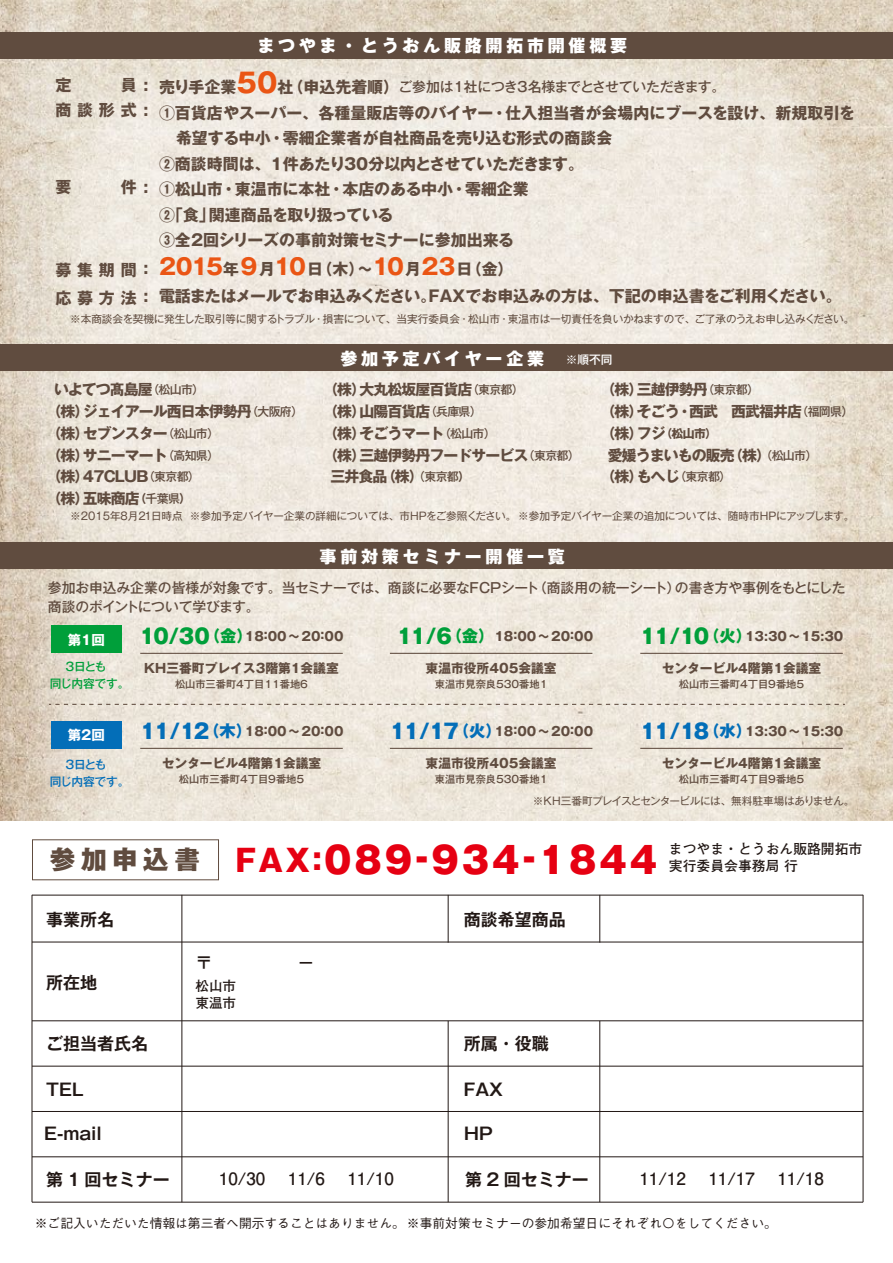
<style>
.page{position:relative;width:893px;height:1263px;background:#fff}
.page>*{position:absolute;margin:0;border:0;box-sizing:border-box;transform-origin:0 0}
.t1{font:800 36.15px "Gothic MB101 Pro";letter-spacing:.08em;color:#e60012}
.t2{font:800 25.5px "Gothic MB101 Pro";letter-spacing:.22em;color:#604c3f}
.t3{font:800 20.4px "Gothic MB101 Pro";letter-spacing:-.08em;color:#036eb8}
.t4{font:800 20.4px "Gothic MB101 Pro";letter-spacing:-.08em;color:#009f3a}
.t5{font:700 16.95px "Gothic MB101 Pro De";color:#221815}
.t6{font:800 16.95px "Gothic MB101 Pro";letter-spacing:.22em;color:#fff}
.t7{font:700 16.95px "Futo Go B101 Pro";color:#221815}
.t8{font:700 15.9px/25.5px "Gothic MB101 Pro";color:#604c3f}
.t9{font:700 15.9px "Gothic MB101 Pro";letter-spacing:-.035em;color:#604c3f}
.t10{font:700 15.9px/28.7px "Gothic MB101 Pro";letter-spacing:.365em;color:#604c3f}
.t11{font:700 14.85px "Gothic MB101 Pro";letter-spacing:-.06em;color:#604c3f}
.t12{font:500 13.8px/19.2px "Gothic MB101 Pro";letter-spacing:-.015em;color:#604c3f}
.t13{font:500 13.8px "Gothic MB101 Pro";letter-spacing:-.065em;color:#604c3f}
.t14{font:700 13.8px "Futo Go B101 Pro";color:#221815}
.t15{font:700 13.65px/17px "Futo Go B101 Pro";color:#221815}
.t16{font:700 13.35px "Gothic MB101 Pro";color:#fff}
.t17{font:700 12.75px "Gothic MB101 Pro";color:#604c3f}
.t18{font:500 12.75px "Gothic BBB Pro";color:#221815}
.t19{font:700 12.6px "Gothic MB101 Pro";color:#604c3f}
.t20{font:500 11.7px/17px "Gothic MB101 Pro";letter-spacing:-.035em;color:#009f3a}
.t21{font:500 11.7px/17px "Gothic MB101 Pro";letter-spacing:-.035em;color:#036eb8}
.t22{font:500 11.7px "Gothic MB101 Pro";color:#fff}
.t23{font:10.65px "Gothic MB101 Pro";letter-spacing:-.02em;color:#604c3f}
.t24{font:10.65px "Gothic MB101 Pro";letter-spacing:-.045em;color:#604c3f}
.t25{font:500 10.2px "Gothic MB101 Pro";color:#604c3f}
.s1{font-weight:700;font-size:15.9px}
.s2{font-weight:700;font-size:27.15px;color:#ea5514}
.s3{font-size:22.35px;color:#ea5514}
.s4{font-weight:500;font-size:11.85px}
.s5{font-size:11.85px}
.s6{font-size:16.35px}
.s7{font-size:30.15px}
</style>
<div class="page">
<img style="left:0;top:0;width:893px;height:821px">
<div style="left:0;top:344px;width:893px;height:27px;background:#604c3f"></div>
<div style="left:0;top:32px;width:893px;height:26px;background:#604c3f"></div>
<div style="left:0;top:542px;width:893px;height:27px;background:#604c3f"></div>
<hr style="left:32px;top:895px;width:831px;height:1px;background:#221815">
<hr style="left:32px;top:942px;width:831px;height:1px;background:#221815">
<hr style="left:32px;top:1202px;width:831px;height:1px;background:#221815">
<div style="left:32px;top:839px;width:187px;height:41px;border:1px solid #604c3f"></div>
<hr style="left:140px;top:653px;width:203px;height:1px;background:#604c3f">
<svg style="left:49px;top:704px;width:796px;height:1px"></svg>
<hr style="left:390px;top:653px;width:202px;height:1px;background:#604c3f">
<hr style="left:640px;top:653px;width:203px;height:1px;background:#604c3f">
<hr style="left:140px;top:748px;width:203px;height:1px;background:#604c3f">
<hr style="left:390px;top:748px;width:202px;height:1px;background:#604c3f">
<hr style="left:640px;top:748px;width:203px;height:1px;background:#604c3f">
<hr style="left:32px;top:1020px;width:831px;height:1px;background:#221815">
<hr style="left:32px;top:1066px;width:831px;height:1px;background:#221815">
<hr style="left:32px;top:1111px;width:831px;height:1px;background:#221815">
<hr style="left:32px;top:1156px;width:831px;height:1px;background:#221815">
<div style="left:51px;top:626px;width:71px;height:26px;background:#009f3a"></div>
<div style="left:51px;top:721px;width:71px;height:27px;background:#036eb8"></div>
<hr style="left:32px;top:895px;width:1px;height:307px;background:#221815">
<hr style="left:448px;top:895px;width:1px;height:47px;background:#221815">
<hr style="left:600px;top:895px;width:1px;height:47px;background:#221815">
<hr style="left:448px;top:1021px;width:1px;height:181px;background:#221815">
<hr style="left:600px;top:1021px;width:1px;height:181px;background:#221815">
<hr style="left:182px;top:895px;width:1px;height:307px;background:#221815">
<hr style="left:863px;top:895px;width:1px;height:307px;background:#221815">
<p class="t8" style="left:55px;top:70px;width:17px">定</p>
<p class="t8" style="left:55px;top:70px;width:95px;text-align:right">員 :<br>商談形式:</p>
<p class="t8" style="left:55px;top:172px;width:17px">要</p>
<p class="t8" style="left:121px;top:172px;width:29px">件 :</p>
<p class="t10" style="left:55px;top:253px;width:83px">募集期間応募方法</p>
<p class="t8" style="left:143px;top:251px;width:7px;line-height:28.7px">: :</p>
<p class="t6" style="left:257px;top:32px;width:371px">まつやま・とうおん販路開拓市開催概要</p>
<p class="t13" style="left:159px;top:75px;width:568px"><span class="s1">売り手企業</span><span class="s2">５０</span><span class="s1">社（申込先着順）</span>ご参加は１社につき３名様までとさせていただきます。</p>
<p class="t8" style="left:159px;top:98px;width:697px">①百貨店やスーパー、各種量販店等のバイヤー・仕入担当者が会場内にブースを設け、新規取引を</p>
<p class="t8" style="left:176px;top:124px;width:438px">希望する中小・零細企業者が自社商品を売り込む形式の商談会</p>
<p class="t8" style="left:159px;top:149px;width:427px">②商談時間は、1件あたり30分以内とさせていただきます。</p>
<p class="t8" style="left:159px;top:175px;width:371px">①松山市・東温市に本社・本店のある中小・零細企業</p>
<p class="t9" style="left:159px;top:202px;width:236px">②「食」関連商品を取り扱っている</p>
<p class="t8" style="left:159px;top:226px;width:357px">③全２回シリーズの事前対策セミナーに参加出来る</p>
<p class="t8" style="left:159px;top:254px;width:684px;line-height:26.5px"><span class="s3">2015</span>年<span class="s3">９</span>月<span class="s3">１０</span>日（木）～<span class="s3">１０</span>月<span class="s3">２３</span>日（金）<br>電話またはメールでお申込みください。ＦＡＸでお申込みの方は、下記の申込書をご利用ください。</p>
<p class="t23" style="left:70px;top:310px;width:786px">※本商談会を契機に発生した取引等に関するトラブル・損害について、当実行委員会・松山市・東温市は一切責任を負いかねますので、ご了承のうえお申し込みください。</p>
<p class="t6" style="left:340px;top:344px;width:205px">参加予定バイヤー企業</p>
<p class="t22" style="left:566px;top:350px;width:48px">※順不同</p>
<p class="t11" style="left:54px;top:377px;width:152px">いよてつ髙島屋<span class="s4">（松山市）</span></p>
<p class="t11" style="left:323px;top:377px;width:202px">（株）大丸松坂屋百貨店<span class="s4">（東京都）</span></p>
<p class="t11" style="left:600px;top:377px;width:160px">（株）三越伊勢丹<span class="s4">（東京都）</span></p>
<p class="t11" style="left:47px;top:399px;width:258px">（株）ジェイアール西日本伊勢丹<span class="s4">（大阪府）</span></p>
<p class="t11" style="left:323px;top:399px;width:160px">（株）山陽百貨店<span class="s4">（兵庫県）</span></p>
<p class="t11" style="left:600px;top:399px;width:254px">（株）そごう・西武　西武福井店<span class="s4">（福岡県）</span></p>
<p class="t11" style="left:47px;top:421px;width:174px">（株）セブンスター<span class="s4">（松山市）</span></p>
<p class="t11" style="left:323px;top:421px;width:174px">（株）そごうマート<span class="s4">（松山市）</span></p>
<p class="t11" style="left:600px;top:421px;width:118px">（株）フジ<span class="s5">（松山市）</span></p>
<p class="t11" style="left:47px;top:443px;width:174px">（株）サニーマート<span class="s4">（高知県）</span></p>
<p class="t11" style="left:323px;top:443px;width:258px">（株）三越伊勢丹フードサービス<span class="s4">（東京都）</span></p>
<p class="t11" style="left:608px;top:443px;width:211px">愛媛うまいもの販売（株）<span class="s4">（松山市）</span></p>
<p class="t11" style="left:47px;top:464px;width:155px">（株）47CLUB<span class="s4">（東京都）</span></p>
<p class="t11" style="left:331px;top:464px;width:141px">三井食品（株）<span class="s4">（東京都</span><span class="s5">）</span></p>
<p class="t11" style="left:600px;top:464px;width:132px">（株）もへじ<span class="s4">（東京都）</span></p>
<p class="t11" style="left:47px;top:486px;width:146px">（株）五味商店<span class="s5">（</span><span class="s4">千葉県</span><span class="s5">）</span></p>
<p class="t23" style="left:70px;top:507px;width:786px">※2015年8月21日時点 ※参加予定バイヤー企業の詳細については、市HPをご参照ください。 ※参加予定バイヤー企業の追加については、随時市HPにアップします。</p>
<p class="t6" style="left:320px;top:542px;width:247px">事前対策セミナー開催一覧</p>
<p class="t12" style="left:48px;top:576px;width:799px">参加お申込み企業の皆様が対象です。当セミナーでは、商談に必要なFCPシート（商談用の統一シート）の書き方や事例をもとにした商談のポイントについて学びます。</p>
<p class="t16" style="left:68px;top:629px;width:39px">第1回</p>
<h3 class="t4" style="left:140px;top:619px;width:114px">10/30<span class="s6">（金）</span></h3>
<p class="t17" style="left:144px;top:658px;width:196px">KH三番町プレイス3階第1会議室</p>
<p class="t25" style="left:175px;top:676px;width:135px">松山市三番町4丁目11番地6</p>
<p class="t19" style="left:245px;top:625px;width:100px">18:00～20:00</p>
<h3 class="t4" style="left:397px;top:619px;width:99px">11/6<span class="s6">（金）</span></h3>
<p class="t17" style="left:426px;top:658px;width:133px">東温市役所405会議室</p>
<p class="t25" style="left:435px;top:676px;width:114px">東温市見奈良530番地1</p>
<p class="t19" style="left:494px;top:625px;width:100px">18:00～20:00</p>
<h3 class="t4" style="left:641px;top:619px;width:113px">11/10<span class="s6">（火）</span></h3>
<p class="t17" style="left:662px;top:658px;width:161px">センタービル4階第1会議室</p>
<p class="t25" style="left:679px;top:676px;width:127px">松山市三番町4丁目9番地5</p>
<p class="t19" style="left:745px;top:625px;width:100px">13:30～15:30</p>
<p class="t20" style="left:50px;top:657px;width:81px;text-indent:16px">3日とも<br>同じ内容です。</p>
<p class="t16" style="left:68px;top:724px;width:39px">第2回</p>
<p class="t21" style="left:50px;top:755px;width:81px;text-indent:16px">3日とも<br>同じ内容です。</p>
<h3 class="t3" style="left:141px;top:714px;width:113px">11/12<span class="s6">（木）</span></h3>
<p class="t17" style="left:162px;top:753px;width:161px">センタービル4階第1会議室</p>
<p class="t25" style="left:179px;top:771px;width:127px">松山市三番町4丁目9番地5</p>
<p class="t19" style="left:494px;top:720px;width:100px">18:00～20:00</p>
<h3 class="t3" style="left:641px;top:714px;width:113px">11/18<span class="s6">（水）</span></h3>
<p class="t17" style="left:662px;top:753px;width:161px">センタービル4階第1会議室</p>
<p class="t25" style="left:679px;top:771px;width:127px">松山市三番町4丁目9番地5</p>
<p class="t19" style="left:245px;top:720px;width:100px">18:00～20:00</p>
<h3 class="t3" style="left:390px;top:714px;width:113px">11/17<span class="s6">（火）</span></h3>
<p class="t17" style="left:426px;top:753px;width:133px">東温市役所405会議室</p>
<p class="t25" style="left:435px;top:771px;width:114px">東温市見奈良530番地1</p>
<p class="t19" style="left:745px;top:720px;width:100px">13:30～15:30</p>
<p class="t24" style="left:533px;top:792px;width:323px">※KH三番町プレイスとセンタービルには、無料駐車場はありません。</p>
<h1 class="t1" style="left:235px;top:830px;width:423px"><span class="s7">FAX:</span>089-934-1844</h1>
<h2 class="t2" style="left:50px;top:838px;width:152px">参加申込書</h2>
<p class="t5" style="left:46px;top:905px;width:70px">事業所名</p>
<p class="t5" style="left:464px;top:905px;width:104px">商談希望商品</p>
<p class="t14" style="left:669px;top:837px;width:195px">まつやま・とうおん販路開拓市</p>
<p class="t14" style="left:669px;top:855px;width:130px">実行委員会事務局 行</p>
<p class="t5" style="left:46px;top:969px;width:53px">所在地</p>
<p class="t15" style="left:195px;top:976px;width:56px">松山市　東温市　</p>
<p class="t5" style="left:46px;top:1029px;width:104px">ご担当者氏名</p>
<p class="t5" style="left:464px;top:1029px;width:87px">所属・役職</p>
<p class="t5" style="left:46px;top:1075px;width:39px">TEL</p>
<p class="t5" style="left:464px;top:1075px;width:41px">FAX</p>
<p class="t5" style="left:44px;top:1119px;width:59px">E-mail</p>
<p class="t5" style="left:464px;top:1119px;width:30px">HP</p>
<p class="t5" style="left:46px;top:1166px;width:125px">第 1 回セミナー</p>
<p class="t7" style="left:219px;top:1165px;width:176px">10/30　 11/6　 11/10</p>
<p class="t5" style="left:465px;top:1166px;width:125px">第 2 回セミナー</p>
<p class="t7" style="left:639px;top:1165px;width:186px">11/12　 11/17　 11/18</p>
<p class="t18" style="left:35px;top:1213px;width:743px">※ご記入いただいた情報は第三者へ開示することはありません。 ※事前対策セミナーの参加希望日にそれぞれ〇をしてください。</p>
</div>
